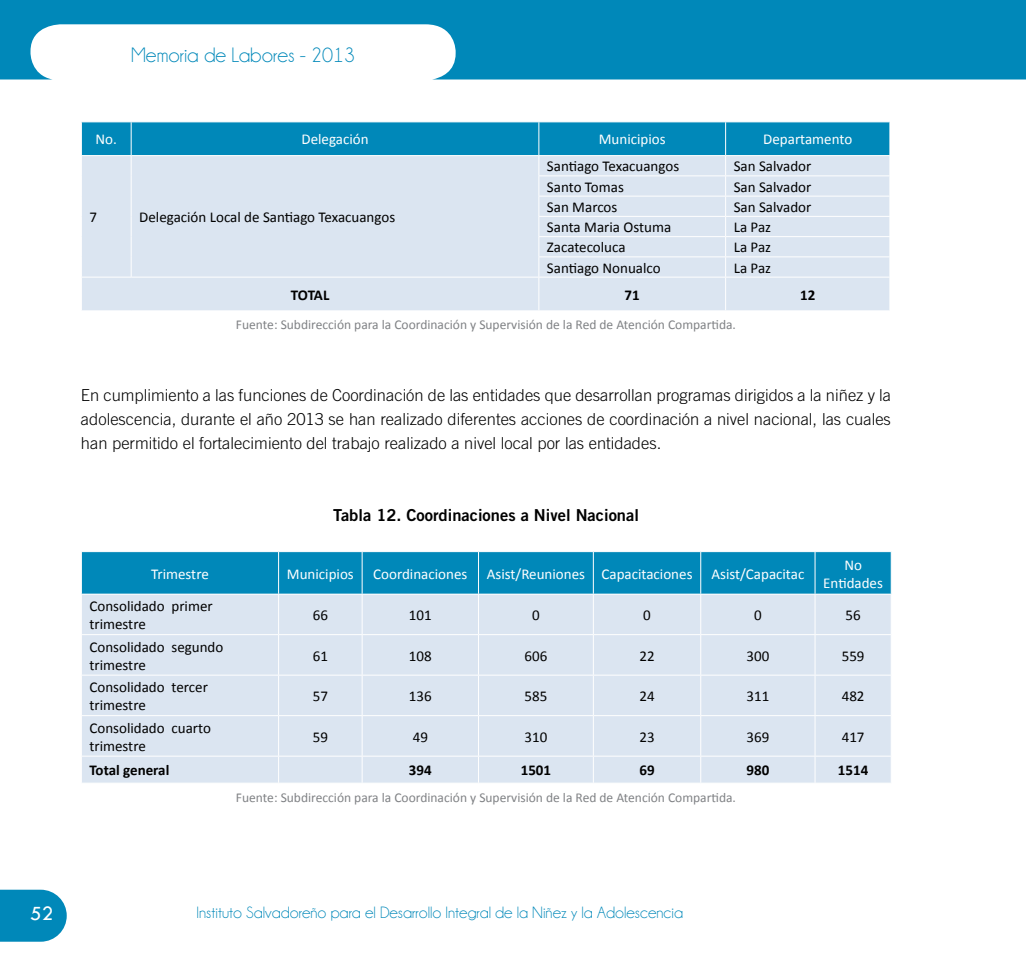
<style>
.page{position:relative;width:1026px;height:972px;background:#fff}
.page>*{position:absolute;margin:0;border:0;box-sizing:border-box;transform-origin:0 0}
.t1{font:21px "Champagne&Limousines";color:#0088b9}
.t2{font:21px "Tw Cen";color:#fff}
.t3{font:300 16.5px/24px "Trade Gothic";color:#000;text-align:justify}
.t4{font:16.5px "Champagne&Limousines";color:#0088b9}
.t5{font:16.5px "Trade Gothic Bold Two";color:#000}
.t6{font:15px/18px "Calibri";color:#000}
.t7{font:15px/18px "Calibri";color:#fff;text-align:center}
.t8{font:700 15px "Calibri";color:#000}
.t9{font:13.5px "Calibri";color:#808285}
</style>
<div class="page">
<svg style="left:0;top:890px;width:67px;height:52px;background:#1792bf"></svg>
<svg style="left:0;top:0;width:1025px;height:80px;fill:#0088b9"></svg>
<svg style="left:1025px;top:0;width:1px;height:80px"></svg>
<div style="left:82px;top:278px;width:808px;height:32px;background:#dbe5f1"></div>
<svg style="left:81px;top:122px;width:809px;height:155px;background:#aed2e5"></svg>
<hr style="left:538px;top:278px;width:1px;height:32px;background:#fff">
<hr style="left:725px;top:278px;width:1px;height:32px;background:#fff">
<div style="left:82px;top:552px;width:809px;height:42px;background:#0088b9"></div>
<div style="left:82px;top:595px;width:809px;height:188px;background:#dbe5f1"></div>
<hr style="left:81px;top:634px;width:198px;height:1px;background:#fff">
<hr style="left:279px;top:634px;width:83px;height:1px;background:#fff">
<hr style="left:362px;top:634px;width:117px;height:1px;background:#fff">
<hr style="left:479px;top:634px;width:114px;height:1px;background:#fff">
<hr style="left:593px;top:634px;width:108px;height:1px;background:#fff">
<hr style="left:701px;top:634px;width:114px;height:1px;background:#fff">
<hr style="left:815px;top:634px;width:77px;height:1px;background:#fff">
<hr style="left:81px;top:675px;width:198px;height:1px;background:#fff">
<hr style="left:279px;top:675px;width:83px;height:1px;background:#fff">
<hr style="left:362px;top:675px;width:117px;height:1px;background:#fff">
<hr style="left:479px;top:675px;width:114px;height:1px;background:#fff">
<hr style="left:593px;top:675px;width:108px;height:1px;background:#fff">
<hr style="left:701px;top:675px;width:114px;height:1px;background:#fff">
<hr style="left:815px;top:675px;width:77px;height:1px;background:#fff">
<hr style="left:81px;top:715px;width:198px;height:1px;background:#fff">
<hr style="left:279px;top:715px;width:83px;height:1px;background:#fff">
<hr style="left:362px;top:715px;width:117px;height:1px;background:#fff">
<hr style="left:479px;top:715px;width:114px;height:1px;background:#fff">
<hr style="left:593px;top:715px;width:108px;height:1px;background:#fff">
<hr style="left:701px;top:715px;width:114px;height:1px;background:#fff">
<hr style="left:815px;top:715px;width:77px;height:1px;background:#fff">
<hr style="left:81px;top:756px;width:198px;height:1px;background:#fff">
<hr style="left:279px;top:756px;width:83px;height:1px;background:#fff">
<hr style="left:362px;top:756px;width:117px;height:1px;background:#fff">
<hr style="left:479px;top:756px;width:114px;height:1px;background:#fff">
<hr style="left:593px;top:756px;width:108px;height:1px;background:#fff">
<hr style="left:701px;top:756px;width:114px;height:1px;background:#fff">
<hr style="left:815px;top:756px;width:77px;height:1px;background:#fff">
<hr style="left:278px;top:552px;width:1px;height:42px;background:#fff">
<hr style="left:362px;top:552px;width:1px;height:42px;background:#fff">
<hr style="left:478px;top:552px;width:1px;height:42px;background:#fff">
<hr style="left:593px;top:552px;width:1px;height:42px;background:#fff">
<hr style="left:700px;top:552px;width:1px;height:42px;background:#fff">
<hr style="left:815px;top:552px;width:1px;height:42px;background:#fff">
<hr style="left:278px;top:595px;width:1px;height:39px;background:#fff">
<hr style="left:362px;top:595px;width:1px;height:39px;background:#fff">
<hr style="left:478px;top:595px;width:1px;height:39px;background:#fff">
<hr style="left:593px;top:595px;width:1px;height:39px;background:#fff">
<hr style="left:700px;top:595px;width:1px;height:39px;background:#fff">
<hr style="left:815px;top:595px;width:1px;height:39px;background:#fff">
<hr style="left:278px;top:635px;width:1px;height:40px;background:#fff">
<hr style="left:362px;top:635px;width:1px;height:40px;background:#fff">
<hr style="left:478px;top:635px;width:1px;height:40px;background:#fff">
<hr style="left:593px;top:635px;width:1px;height:40px;background:#fff">
<hr style="left:700px;top:635px;width:1px;height:40px;background:#fff">
<hr style="left:815px;top:635px;width:1px;height:40px;background:#fff">
<hr style="left:278px;top:676px;width:1px;height:39px;background:#fff">
<hr style="left:362px;top:676px;width:1px;height:39px;background:#fff">
<hr style="left:478px;top:676px;width:1px;height:39px;background:#fff">
<hr style="left:593px;top:676px;width:1px;height:39px;background:#fff">
<hr style="left:700px;top:676px;width:1px;height:39px;background:#fff">
<hr style="left:815px;top:676px;width:1px;height:39px;background:#fff">
<hr style="left:278px;top:716px;width:1px;height:40px;background:#fff">
<hr style="left:362px;top:716px;width:1px;height:40px;background:#fff">
<hr style="left:478px;top:716px;width:1px;height:40px;background:#fff">
<hr style="left:593px;top:716px;width:1px;height:40px;background:#fff">
<hr style="left:700px;top:716px;width:1px;height:40px;background:#fff">
<hr style="left:815px;top:716px;width:1px;height:40px;background:#fff">
<svg style="left:278px;top:757px;width:1px;height:26px"></svg>
<svg style="left:362px;top:757px;width:1px;height:26px"></svg>
<svg style="left:478px;top:757px;width:1px;height:26px"></svg>
<svg style="left:593px;top:757px;width:1px;height:26px"></svg>
<svg style="left:700px;top:757px;width:1px;height:26px"></svg>
<svg style="left:815px;top:757px;width:1px;height:26px"></svg>
<h1 class="t1" style="left:131px;top:44px;width:225px">Memoria de Labores - 2013</h1>
<p class="t7" style="left:96px;top:130px;width:23px">No.</p>
<p class="t7" style="left:301px;top:130px;width:69px">Delegación</p>
<p class="t7" style="left:599px;top:130px;width:68px">Municipios</p>
<p class="t7" style="left:763px;top:130px;width:90px">Departamento</p>
<p class="t6" style="left:89px;top:208px;width:9px">7</p>
<p class="t6" style="left:139px;top:208px;width:257px">Delegación Local de Santiago Texacuangos</p>
<p class="t6" style="left:547px;top:157px;width:134px">Santiago Texacuangos</p>
<p class="t6" style="left:734px;top:157px;width:79px">San Salvador</p>
<p class="t6" style="left:547px;top:178px;width:78px">Santo Tomas</p>
<p class="t6" style="left:734px;top:178px;width:79px">San Salvador</p>
<p class="t6" style="left:547px;top:198px;width:72px">San Marcos</p>
<p class="t6" style="left:734px;top:198px;width:79px">San Salvador</p>
<p class="t6" style="left:547px;top:218px;width:126px">Santa Maria Ostuma</p>
<p class="t6" style="left:734px;top:218px;width:39px">La Paz</p>
<p class="t6" style="left:547px;top:238px;width:80px">Zacatecoluca</p>
<p class="t6" style="left:734px;top:238px;width:39px">La Paz</p>
<p class="t6" style="left:547px;top:259px;width:115px">Santiago Nonualco</p>
<p class="t6" style="left:734px;top:259px;width:39px">La Paz</p>
<p class="t8" style="left:291px;top:285px;width:40px">TOTAL</p>
<p class="t8" style="left:625px;top:285px;width:17px">71</p>
<p class="t8" style="left:800px;top:285px;width:17px">12</p>
<p class="t9" style="left:236px;top:316px;width:501px">Fuente: Subdirección para la Coordinación y Supervisión de la Red de Atención Compartida.</p>
<p class="t3" style="left:81px;top:383px;width:812px">En cumplimiento a las funciones de Coordinación de las entidades que desarrollan programas dirigidos a la niñez y la adolescencia, durante el año 2013 se han realizado diferentes acciones de coordinación a nivel nacional, las cuales han permitido el fortalecimiento del trabajo realizado a nivel local por las entidades.</p>
<p class="t5" style="left:333px;top:505px;width:307px">Tabla 12. Coordinaciones a Nivel Nacional</p>
<p class="t7" style="left:151px;top:565px;width:59px">Trimestre</p>
<p class="t7" style="left:287px;top:565px;width:68px">Municipios</p>
<p class="t7" style="left:373px;top:565px;width:96px">Coordinaciones</p>
<p class="t7" style="left:487px;top:565px;width:207px">Asist/Reuniones Capacitaciones</p>
<p class="t7" style="left:711px;top:565px;width:94px">Asist/Capacitac</p>
<p class="t7" style="left:823px;top:556px;width:61px">No<br>Entidades</p>
<p class="t6" style="left:89px;top:597px;width:125px">Consolidado primer trimestre</p>
<p class="t6" style="left:313px;top:606px;width:17px">66</p>
<p class="t6" style="left:409px;top:606px;width:24px">101</p>
<p class="t6" style="left:532px;top:606px;width:9px">0</p>
<p class="t6" style="left:643px;top:606px;width:9px">0</p>
<p class="t6" style="left:754px;top:606px;width:9px">0</p>
<p class="t6" style="left:846px;top:606px;width:17px">56</p>
<p class="t6" style="left:89px;top:638px;width:135px">Consolidado segundo trimestre</p>
<p class="t6" style="left:313px;top:647px;width:17px">61</p>
<p class="t6" style="left:409px;top:647px;width:24px">108</p>
<p class="t6" style="left:525px;top:647px;width:24px">606</p>
<p class="t6" style="left:639px;top:647px;width:17px">22</p>
<p class="t6" style="left:747px;top:647px;width:24px">300</p>
<p class="t6" style="left:842px;top:647px;width:24px">559</p>
<p class="t6" style="left:89px;top:678px;width:120px">Consolidado tercer trimestre</p>
<p class="t6" style="left:313px;top:687px;width:17px">57</p>
<p class="t6" style="left:409px;top:687px;width:24px">136</p>
<p class="t6" style="left:525px;top:687px;width:24px">585</p>
<p class="t6" style="left:639px;top:687px;width:17px">24</p>
<p class="t6" style="left:747px;top:687px;width:24px">311</p>
<p class="t6" style="left:842px;top:687px;width:24px">482</p>
<p class="t6" style="left:89px;top:719px;width:123px">Consolidado cuarto trimestre</p>
<p class="t6" style="left:313px;top:728px;width:17px">59</p>
<p class="t6" style="left:413px;top:728px;width:17px">49</p>
<p class="t6" style="left:525px;top:728px;width:24px">310</p>
<p class="t6" style="left:639px;top:728px;width:17px">23</p>
<p class="t6" style="left:747px;top:728px;width:24px">369</p>
<p class="t6" style="left:842px;top:728px;width:24px">417</p>
<p class="t8" style="left:89px;top:761px;width:81px">Total general</p>
<p class="t8" style="left:409px;top:761px;width:24px">394</p>
<p class="t8" style="left:521px;top:761px;width:32px">1501</p>
<p class="t8" style="left:639px;top:761px;width:17px">69</p>
<p class="t8" style="left:747px;top:761px;width:24px">980</p>
<p class="t8" style="left:838px;top:761px;width:32px">1514</p>
<p class="t9" style="left:236px;top:789px;width:501px">Fuente: Subdirección para la Coordinación y Supervisión de la Red de Atención Compartida.</p>
<h1 class="t2" style="left:30px;top:900px;width:25px">52</h1>
<p class="t4" style="left:197px;top:904px;width:488px">Instituto Salvadoreño para el Desarrollo Integral de la Niñez y la Adolescencia</p>
</div>
